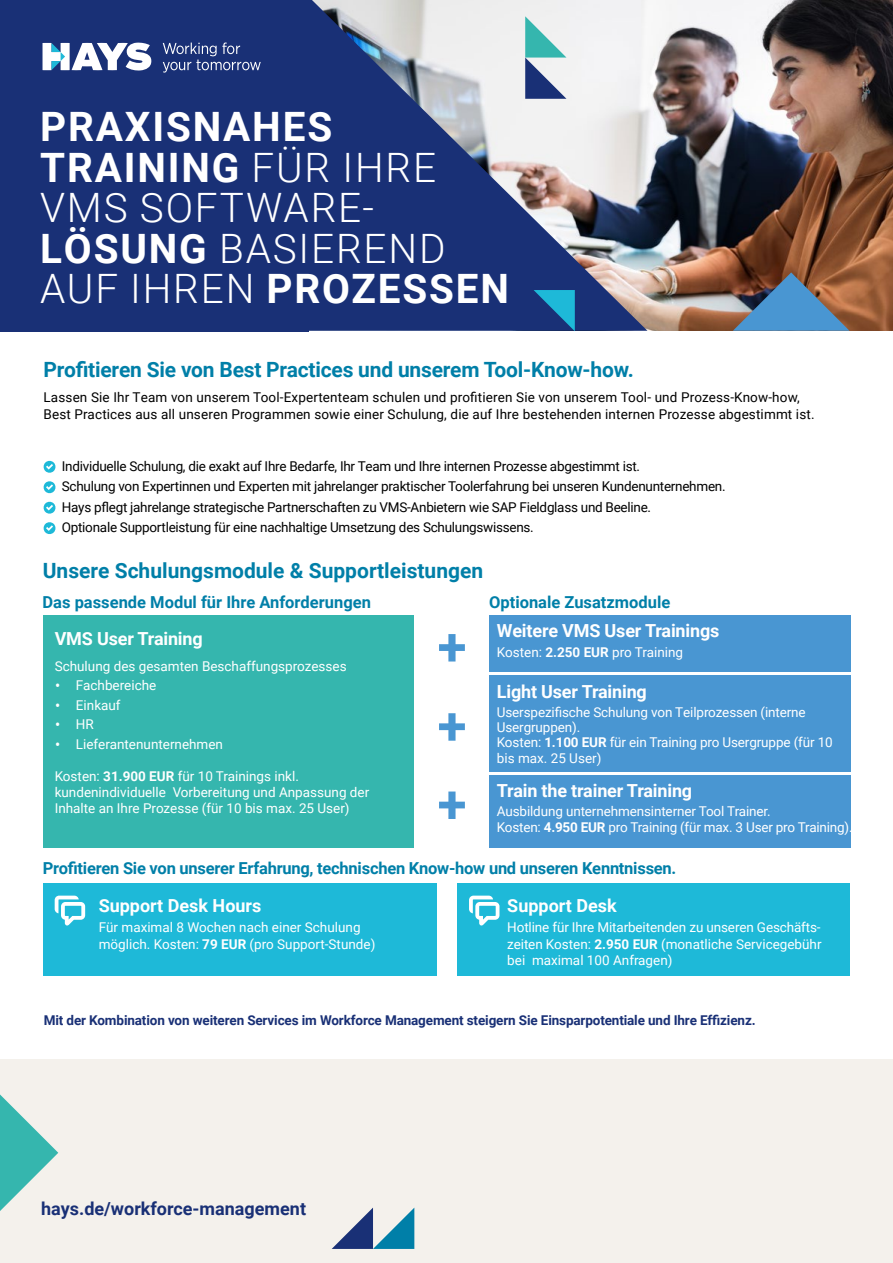
<style>
.page{position:relative;width:893px;height:1263px;background:#fff}
.page>*{position:absolute;margin:0;border:0;box-sizing:border-box;transform-origin:0 0}
.t1{font:700 52.95px "Roboto";color:#4996d2}
.t2{font:300 40.5px/40.5px "Roboto";letter-spacing:.045em;color:#fff}
.t3{font:700 21px "Roboto";letter-spacing:-.01em;color:#007fa8}
.t4{font:700 18px "Roboto";letter-spacing:-.01em;color:#fff}
.Absatzformat_3{font:700 18px "Roboto";color:#193076}
.t5{font:700 16.5px "Roboto";letter-spacing:-.015em;color:#007fa8}
.t6{font:13.5px/16.2px "Roboto";color:#fff}
.t7{font:13.5px "Roboto";letter-spacing:-.02em;color:#000}
.t8{font:13.5px/16.2px "Roboto";letter-spacing:.01em;color:#000}
.t9{font:700 13.5px "Roboto";letter-spacing:-.01em;color:#193076}
.s1{font-weight:700}
.s2{font-family:"Gotham Narrow"}
</style>
<div class="page">
<div style="left:43px;top:883px;width:393px;height:92px;background:#1eb9d8"></div>
<div style="left:457px;top:883px;width:392px;height:92px;background:#1eb9d8"></div>
<div style="left:43px;top:616px;width:370px;height:232px;background:#35b6ae"></div>
<div style="left:489px;top:616px;width:361px;height:56px;background:#4996d2"></div>
<div style="left:489px;top:675px;width:361px;height:97px;background:#4996d2"></div>
<div style="left:489px;top:775px;width:361px;height:72px;background:#4996d2"></div>
<svg style="left:469px;top:896px;width:30px;height:29px"></svg>
<svg style="left:55px;top:896px;width:30px;height:29px"></svg>
<img style="left:647px;top:0;width:246px;height:331px">
<svg style="left:308px;top:0;width:339px;height:331px;fill:#193076"></svg>
<div style="left:0;top:0;width:308px;height:331px;background:#193076"></div>
<svg style="left:163px;top:43px;width:98px;height:30px"></svg>
<svg style="left:43px;top:43px;width:109px;height:28px"></svg>
<svg style="left:525px;top:16px;width:41px;height:83px"></svg>
<svg style="left:733px;top:272px;width:116px;height:59px"></svg>
<div style="left:0;top:1059px;width:893px;height:204px;background:#f4f1ec"></div>
<svg style="left:0;top:1094px;width:58px;height:117px"></svg>
<svg style="left:43px;top:460px;width:13px;height:13px"></svg>
<svg style="left:43px;top:481px;width:13px;height:13px"></svg>
<svg style="left:43px;top:501px;width:13px;height:13px"></svg>
<svg style="left:43px;top:522px;width:13px;height:12px"></svg>
<svg style="left:332px;top:1207px;width:82px;height:42px"></svg>
<svg style="left:534px;top:290px;width:41px;height:41px"></svg>
<p class="t2" style="left:40px;top:105px;width:471px"><span class="s1">PRAXISNAHES<br>TRAINING</span> FÜR IHRE<br>VMS SOFTWARE-<br><span class="s1">LÖSUNG</span> BASIEREND<br>AUF IHREN <span class="s1">PROZESSEN</span></p>
<p class="t3" style="left:44px;top:355px;width:592px">Profitieren Sie von Best Practices und unserem Tool-Know-how.</p>
<p class="t8" style="left:44px;top:389px;width:772px">Lassen Sie Ihr Team von unserem Tool-Expertenteam schulen und profitieren Sie von unserem Tool- und Prozess-Know-how,<br>Best Practices aus all unseren Programmen sowie einer Schulung, die auf Ihre bestehenden internen Prozesse abgestimmt ist.</p>
<p class="t7" style="left:62px;top:456px;width:580px">Individuelle Schulung, die exakt auf Ihre Bedarfe, Ihr Team und Ihre internen Prozesse abgestimmt ist.</p>
<p class="t7" style="left:62px;top:477px;width:665px">Schulung von Expertinnen und Experten mit jahrelanger praktischer Toolerfahrung bei unseren Kundenunternehmen.</p>
<p class="t7" style="left:62px;top:497px;width:591px">Hays pflegt jahrelange strategische Partnerschaften zu VMS-Anbietern wie SAP Fieldglass und Beeline.</p>
<p class="t7" style="left:62px;top:518px;width:473px">Optionale Supportleistung für eine nachhaltige Umsetzung des Schulungswissens.</p>
<p class="t3" style="left:43px;top:555px;width:442px">Unsere Schulungsmodule &amp; Supportleistungen</p>
<p class="t5" style="left:43px;top:591px;width:330px">Das passende Modul für Ihre Anforderungen</p>
<p class="t4" style="left:55px;top:626px;width:150px">VMS User Training</p>
<p class="t6" style="left:55px;top:657px;width:293px">Schulung des gesamten Beschaffungsprozesses</p>
<p class="t6" style="left:55px;top:677px;width:103px"><span class="s2">•</span> Fachbereiche</p>
<p class="t6" style="left:55px;top:696px;width:67px"><span class="s2">•</span> Einkauf</p>
<p class="t6" style="left:55px;top:716px;width:41px"><span class="s2">•</span> HR</p>
<p class="t6" style="left:55px;top:735px;width:170px"><span class="s2">•</span> Lieferantenunternehmen</p>
<p class="t6" style="left:55px;top:767px;width:316px">Kosten: <span class="s1">31.900 EUR</span> für 10 Trainings inkl. kundenindividuelle Vorbereitung und Anpassung der<br>Inhalte an Ihre Prozesse (für 10 bis max. 25 User)</p>
<p class="t1" style="left:438px;top:609px;width:30px">+</p>
<p class="t1" style="left:438px;top:688px;width:30px">+</p>
<p class="t1" style="left:438px;top:767px;width:30px">+</p>
<p class="t5" style="left:489px;top:591px;width:183px">Optionale Zusatzmodule</p>
<p class="t4" style="left:497px;top:618px;width:224px">Weitere VMS User Trainings</p>
<p class="t6" style="left:497px;top:643px;width:188px">Kosten: <span class="s1">2.250 EUR</span> pro Training</p>
<p class="t4" style="left:497px;top:679px;width:152px">Light User Training</p>
<p class="t6" style="left:497px;top:704px;width:337px;line-height:15.5px">Userspezifische Schulung von Teilprozessen (interne Usergruppen).<br>Kosten: <span class="s1">1.100 EUR</span> für ein Training pro Usergruppe (für 10 bis max. 25 User)</p>
<p class="t4" style="left:497px;top:778px;width:197px">Train the trainer Training</p>
<p class="t6" style="left:497px;top:802px;width:357px">Ausbildung unternehmensinterner Tool Trainer.<br>Kosten: <span class="s1">4.950 EUR</span> pro Training (für max. 3 User pro Training).</p>
<p class="t5" style="left:43px;top:857px;width:635px">Profitieren Sie von unserer Erfahrung, technischen Know-how und unseren Kenntnissen.</p>
<p class="t4" style="left:99px;top:893px;width:164px">Support Desk Hours</p>
<p class="t6" style="left:99px;top:919px;width:278px">Für maximal 8 Wochen nach einer Schulung möglich. Kosten: <span class="s1">79 EUR</span> (pro Support-Stunde)</p>
<p class="t4" style="left:507px;top:893px;width:111px">Support Desk</p>
<p class="t6" style="left:507px;top:919px;width:316px;text-align:justify">Hotline für Ihre Mitarbeitenden zu unseren Geschäfts&shy;zeiten Kosten: <span class="s1">2.950 EUR</span> (monatliche Servicegebühr bei maximal 100 Anfragen)</p>
<p class="t9" style="left:44px;top:1011px;width:713px">Mit der Kombination von weiteren Services im Workforce Management steigern Sie Einsparpotentiale und Ihre Effizienz.</p>
<p class="Absatzformat_3" style="left:41px;top:1196px;width:267px">hays.de/workforce-management</p>
</div>
